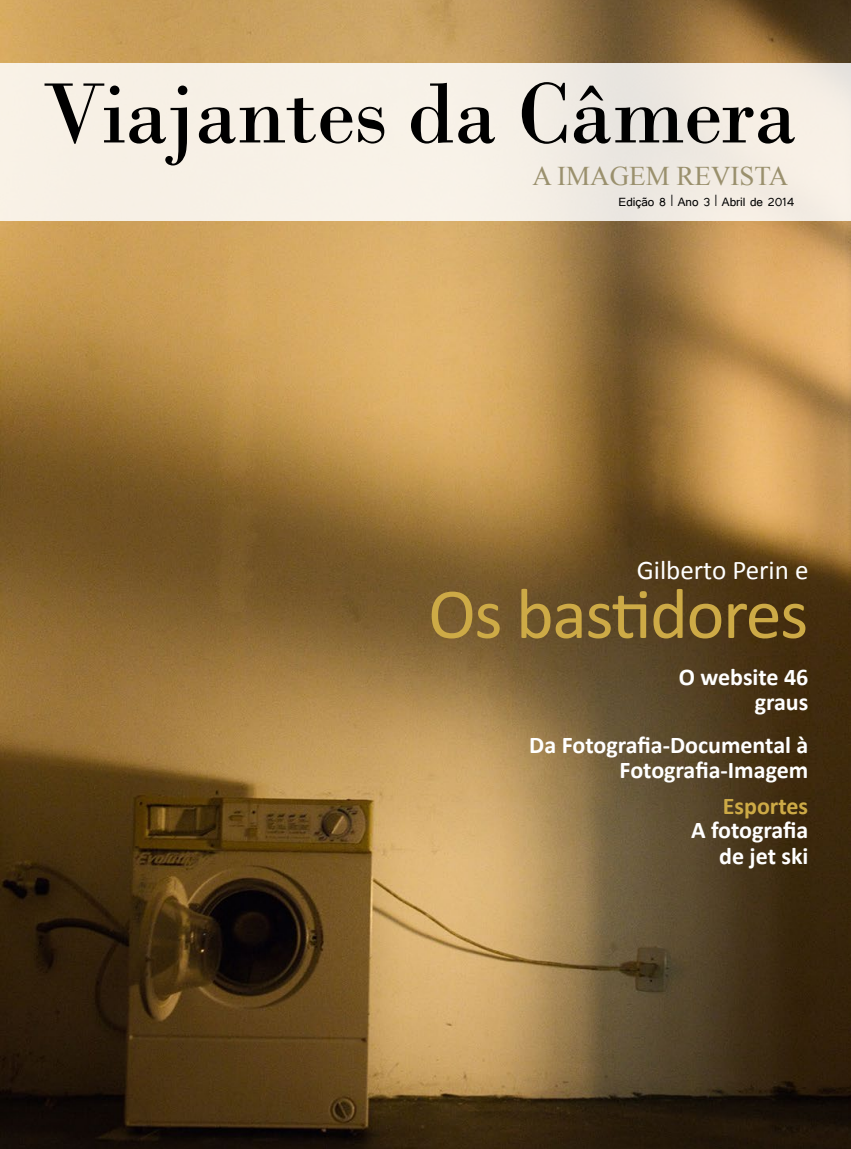
<style>
.page{position:relative;width:851px;height:1149px;background:#fff}
.page>*{position:absolute;margin:0;border:0;box-sizing:border-box;transform-origin:0 0}
.t1{font:90px "Bodoni";letter-spacing:-.015em;color:#000}
.t2{font:72px "Calibri";letter-spacing:-.02em;color:#cdaa46}
.t3{font:27px "Times New Roman";color:#9a906d}
.t4{font:27px "Calibri";color:#fff}
.t5{font:700 24px/25.5px "Calibri";color:#fff;text-align:right}
.t6{font:700 24px "Calibri";color:#cdaa46}
.t7{font:15px "Tunga";color:#000}
</style>
<div class="page">
<img style="left:0;top:0;width:850px;height:1148px">
<div style="left:0;top:63px;width:850px;height:158px;background:#f7f0e6"></div>
<h1 class="t1" style="left:43px;top:60px;width:756px">Viajantes da Câmera</h1>
<p class="t3" style="left:532px;top:157px;width:257px">A IMAGEM REVISTA</p>
<p class="t7" style="left:618px;top:192px;width:177px">Edição 8 | Ano 3 | Abril de 2014</p>
<p class="t4" style="left:636px;top:552px;width:173px">Gilberto Perin e</p>
<h2 class="t2" style="left:428px;top:568px;width:381px">Os bastidores</h2>
<p class="t5" style="left:678px;top:663px;width:131px">O website 46 graus</p>
<p class="t5" style="left:529px;top:731px;width:280px">Da Fotografia-Documental à<br>Fotografia-Imagem</p>
<p class="t6" style="left:722px;top:790px;width:87px">Esportes</p>
<p class="t5" style="left:691px;top:817px;width:119px">A fotografia de jet ski</p>
</div>
